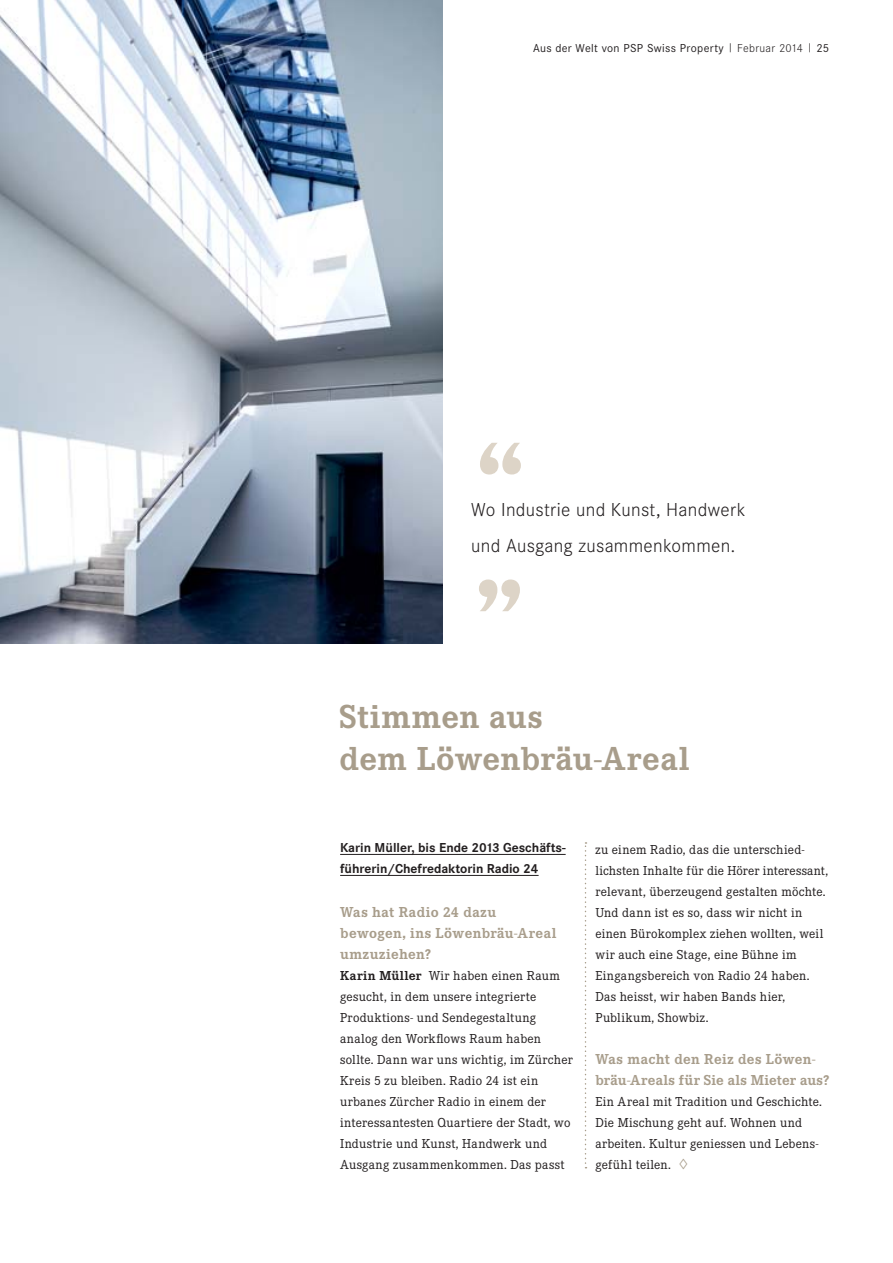
<style>
.page{position:relative;width:893px;height:1263px;background:#fff}
.page>*{position:absolute;margin:0;border:0;box-sizing:border-box;transform-origin:0 0}
.t1{font:700 135px "Corporate A";color:#ddd4c7}
.t2{font:700 34.5px/42px "Corporate E";letter-spacing:.015em;color:#a89d8b}
.t3{font:300 19.5px/36px "Corporate S";letter-spacing:.015em;color:#231f20}
.t4{font:700 15px/21px "Corporate E";letter-spacing:.025em;color:#a89d8b}
.t5{font:13.5px/21px "Corporate E";letter-spacing:.02em;color:#231f20}
.t6{font:700 13.5px/21px "Corporate S";color:#231f20}
.t7{font:12px "Corporate S";letter-spacing:.03em;color:#231f20}
.s1{font-weight:300;font-size:9px}
.s2{font-weight:300}
.s3{font-weight:700}
.s4{font-size:15px;color:#a89d8b}
</style>
<div class="page">
<img style="left:0;top:0;width:442px;height:644px">
<hr style="left:340px;top:854px;width:225px;height:1px;background:#231f20">
<hr style="left:340px;top:875px;width:198px;height:1px;background:#231f20">
<svg style="left:584px;top:842px;width:2px;height:326px"></svg>
<p class="t7" style="left:533px;top:43px;width:298px">Aus der Welt von PSP Swiss Property <span class="s1">|</span> <span class="s2">Februar 2014</span> <span class="s1">|</span> 25</p>
<h1 class="t1" style="left:473px;top:434px;width:56px">“</h1>
<h3 class="t3" style="left:471px;top:494px;width:276px">Wo Industrie und Kunst, Handwerk und Ausgang zusammenkommen.</h3>
<h1 class="t1" style="left:472px;top:497px;width:56px">„</h1>
<h2 class="t2" style="left:339px;top:698px;width:351px">Stimmen aus<br>dem Löwenbräu-Areal</h2>
<p class="t6" style="left:340px;top:838px;width:227px">Karin Müller, bis Ende 2013 Geschäfts&shy;führerin/Chefredaktorin Radio 24</p>
<p class="t4" style="left:340px;top:902px;width:218px">Was hat Radio 24 dazu bewogen, ins Löwenbräu-Areal umzuziehen?</p>
<p class="t5" style="left:340px;top:966px;width:234px"><span class="s3">Karin Müller</span> Wir haben einen Raum gesucht, in dem unsere integrierte Produktions- und Sendegestaltung analog den Workflows Raum haben sollte. Dann war uns wichtig, im Zürcher Kreis 5 zu bleiben. Radio 24 ist ein urbanes Zürcher Radio in einem der interessantesten Quartiere der Stadt, wo Industrie und Kunst, Handwerk und Ausgang zusammenkommen. Das passt</p>
<p class="t5" style="left:595px;top:840px;width:234px">zu einem Radio, das die unterschied&shy;lichsten Inhalte für die Hörer interessant, relevant, überzeugend gestalten möchte.<br>Und dann ist es so, dass wir nicht in einen Bürokomplex ziehen wollten, weil wir auch eine Stage, eine Bühne im Eingangsbereich von Radio 24 haben.<br>Das heisst, wir haben Bands hier, Publikum, Showbiz.</p>
<p class="t4" style="left:595px;top:1049px;width:235px">Was macht den Reiz des Löwen&shy;bräu-Areals für Sie als Mieter aus?</p>
<p class="t5" style="left:595px;top:1092px;width:228px">Ein Areal mit Tradition und Geschichte.<br>Die Mischung geht auf. Wohnen und arbeiten. Kultur geniessen und Lebens&shy;gefühl teilen. <span class="s4">◊</span></p>
</div>
